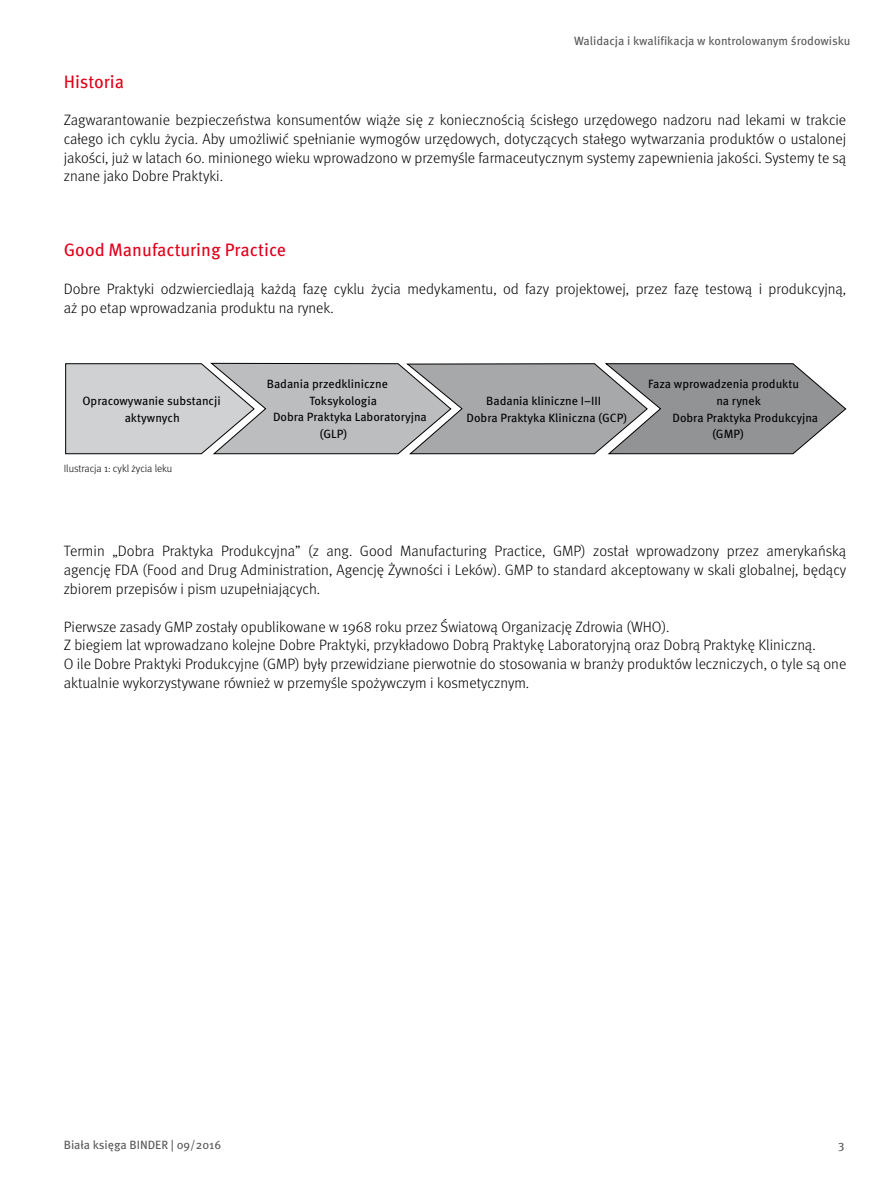
<style>
.page{position:relative;width:893px;height:1191px;background:#fff}
.page>*{position:absolute;margin:0;border:0;box-sizing:border-box;transform-origin:0 0}
.t1{font:18px "Meta Pro";color:#e2001a}
.Fließtext{font:300 15px/18.8px "Meta Pro";color:#000;text-align:justify}
.Absatzformat_1{font:300 15px/18.8px "Meta Pro";color:#000}
.t2{font:12px/16.5px "Meta Pro";color:#000}
.t3{font:12px "Meta Pro";letter-spacing:-.005em;color:#58585a}
.BU{font:300 10.5px "Meta Pro";letter-spacing:-.005em;color:#000}
.s1{font-size:11.55px}
</style>
<div class="page">
<svg style="left:65px;top:362px;width:782px;height:92px;background:#adaeaf"></svg>
<p class="t3" style="left:574px;top:32px;width:278px">Walidacja i kwalifikacja w kontrolowanym środowisku</p>
<h2 class="t1" style="left:64px;top:67px;width:62px">Historia</h2>
<p class="Fließtext" style="left:64px;top:110px;width:784px">Zagwarantowanie bezpieczeństwa konsumentów wiąże się z koniecznością ścisłego urzędowego nadzoru nad lekami w trakcie całego ich cyklu życia. Aby umożliwić spełnianie wymogów urzędowych, dotyczących stałego wytwarzania produktów o ustalonej jakości, już w latach 60. minionego wieku wprowadzono w przemyśle farmaceutycznym systemy zapewnienia jakości. Systemy te są znane jako Dobre Praktyki.</p>
<h2 class="t1" style="left:64px;top:236px;width:224px">Good Manufacturing Practice</h2>
<p class="Fließtext" style="left:64px;top:278px;width:784px">Dobre Praktyki odzwierciedlają każdą fazę cyklu życia medykamentu, od fazy projektowej, przez fazę testową i produkcyjną, aż po etap wprowadzania produktu na rynek.</p>
<p class="t2" style="left:82px;top:392px;width:140px;text-align:center">Opracowywanie substancji aktywnych</p>
<p class="BU" style="left:64px;top:461px;width:110px">Ilustracja 1: cykl życia leku</p>
<p class="t2" style="left:309px;top:375px;width:80px;text-indent:-43px">Badania przedkliniczne<br>Toksykologia</p>
<p class="t2" style="left:320px;top:408px;width:109px;text-indent:-47px">Dobra Praktyka Laboratoryjna (GLP)</p>
<p class="t2" style="left:486px;top:392px;width:117px">Badania kliniczne I–III</p>
<p class="t2" style="left:466px;top:408px;width:162px">Dobra Praktyka Kliniczna (GCP<span class="s1">)</span></p>
<p class="t2" style="left:648px;top:375px;width:152px">Faza wprowadzenia produktu</p>
<p class="t2" style="left:716px;top:392px;width:46px">na rynek</p>
<p class="t2" style="left:672px;top:408px;width:147px">Dobra Praktyka Produkcyjna</p>
<p class="t2" style="left:712px;top:425px;width:33px">(GMP)</p>
<p class="Fließtext" style="left:64px;top:541px;width:784px">Termin „Dobra Praktyka Produkcyjna” (z ang. Good Manufacturing Practice, GMP) został wprowadzony przez amerykańską agencję FDA (Food and Drug Administration, Agencję Żywności i Leków). GMP to standard akceptowany w skali globalnej, będący zbiorem przepisów i pism uzupełniających.</p>
<p class="Absatzformat_1" style="left:64px;top:616px;width:607px">Pierwsze zasady GMP zostały opublikowane w 1968 roku przez Światową Organizację Zdrowia (WHO).</p>
<p class="Absatzformat_1" style="left:64px;top:635px;width:753px">Z biegiem lat wprowadzano kolejne Dobre Praktyki, przykładowo Dobrą Praktykę Laboratoryjną oraz Dobrą Praktykę Kliniczną.</p>
<p class="Absatzformat_1" style="left:64px;top:653px;width:784px">O ile Dobre Praktyki Produkcyjne (GMP) były przewidziane pierwotnie do stosowania w branży produktów leczniczych, o tyle są one aktualnie wykorzystywane również w przemyśle spożywczym i kosmetycznym.</p>
<p class="t3" style="left:64px;top:1135px;width:159px">Biała księga BINDER | 09/2016</p>
<p class="t3" style="left:838px;top:1135px;width:8px">3</p>
</div>
